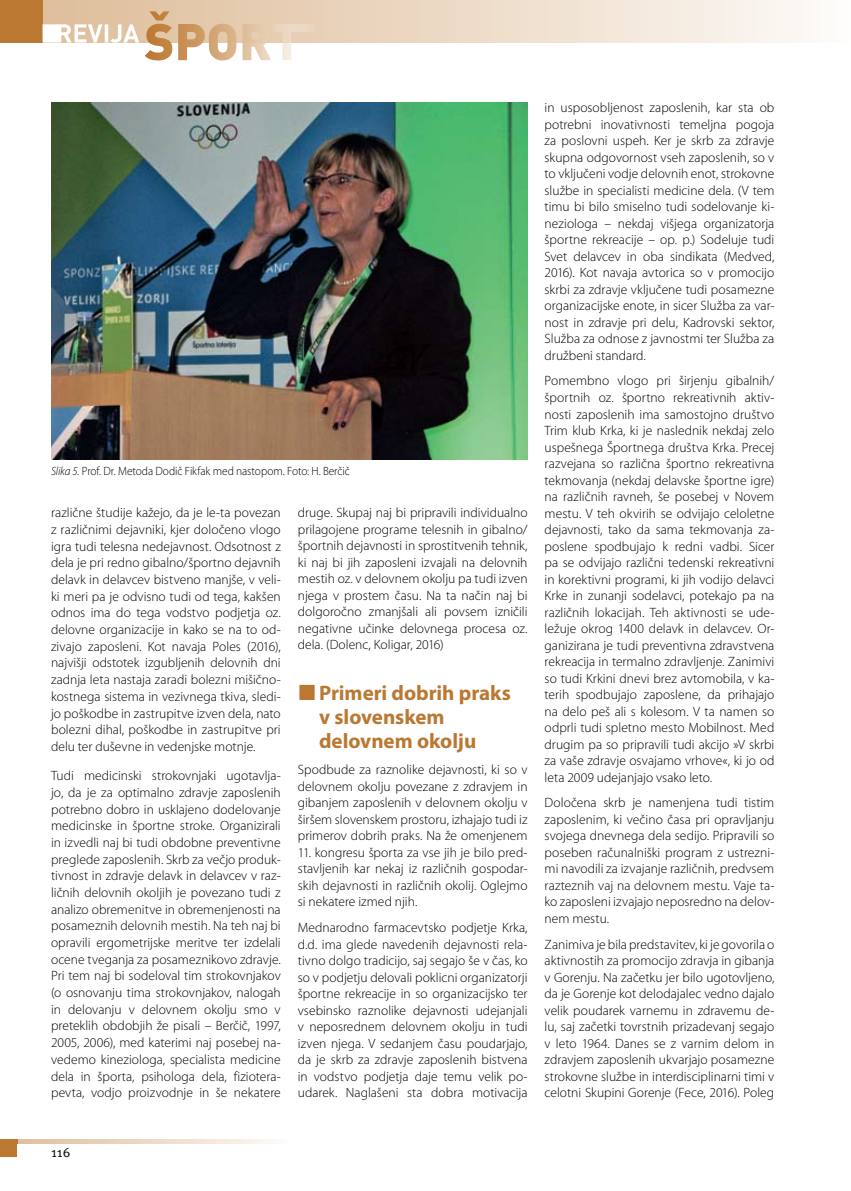
<style>
.page{position:relative;width:851px;height:1191px;background:#fff}
.page>*{position:absolute;margin:0;border:0;box-sizing:border-box;transform-origin:0 0}
.t1{font:700 21px/24px "Myriad Pro";color:#ba7832}
.t2{font:300 13.5px/16.5px "Myriad Pro";color:#000;text-align:justify}
.t3{font:13.5px "Meta Pro";color:#000}
.t4{font:300 12px "Myriad Pro";letter-spacing:-.005em;color:#000;scale:.95 1}
.s1{font-style:italic}
</style>
<div class="page">
<div style="left:0;top:0;width:850px;height:43px;background:linear-gradient(to right,#dcb993,#fcfaf7)"></div>
<div style="left:0;top:0;width:43px;height:43px;background:#ba7832"></div>
<div style="left:0;top:1140px;width:289px;height:17px;background:linear-gradient(to right,#ddba95,#fcfaf7)"></div>
<svg style="left:145px;top:11px;width:170px;height:49px"></svg>
<svg style="left:43px;top:24px;width:96px;height:19px"></svg>
<div style="left:0;top:1140px;width:17px;height:17px;background:#ba7832"></div>
<div style="left:17px;top:1144px;width:272px;height:13px;background:#fff"></div>
<img style="left:51px;top:102px;width:476px;height:357px">
<p class="t4" style="left:51px;top:464px;width:316px"><span class="s1">Slika 5.</span> Prof. Dr. Metoda Dodič Fikfak med nastopom. Foto: H. Berčič</p>
<p class="t2" style="left:51px;top:505px;width:231px">različne študije kažejo, da je le-ta povezan z različnimi dejavniki, kjer določeno vlogo igra tudi telesna nedejavnost. Odsotnost z dela je pri redno gibalno/športno dejavnih delavk in delavcev bistveno manjše, v veli&shy;ki meri pa je odvisno tudi od tega, kakšen odnos ima do tega vodstvo podjetja oz. delovne organizacije in kako se na to od&shy;zivajo zaposleni. Kot navaja Poles (2016), najvišji odstotek izgubljenih delovnih dni zadnja leta nastaja zaradi bolezni mišično&shy;kostnega sistema in vezivnega tkiva, sledi&shy;jo poškodbe in zastrupitve izven dela, nato bolezni dihal, poškodbe in zastrupitve pri delu ter duševne in vedenjske motnje.</p>
<p class="t2" style="left:51px;top:767px;width:231px">Tudi medicinski strokovnjaki ugotavlja&shy;jo, da je za optimalno zdravje zaposlenih potrebno dobro in usklajeno dodelovanje medicinske in športne stroke. Organizirali in izvedli naj bi tudi obdobne preventivne preglede zaposlenih. Skrb za večjo produk&shy;tivnost in zdravje delavk in delavcev v raz&shy;ličnih delovnih okoljih je povezano tudi z analizo obremenitve in obremenjenosti na posameznih delovnih mestih. Na teh naj bi opravili ergometrijske meritve ter izdelali ocene tveganja za posameznikovo zdravje.<br>Pri tem naj bi sodeloval tim strokovnjakov (o osnovanju tima strokovnjakov, nalogah in delovanju v delovnem okolju smo v preteklih obdobjih že pisali – Berčič, 1997, 2005, 2006), med katerimi naj posebej na&shy;vedemo kineziologa, specialista medicine dela in športa, psihologa dela, fiziotera&shy;pevta, vodjo proizvodnje in še nekatere</p>
<p class="t2" style="left:298px;top:504px;width:231px">druge. Skupaj naj bi pripravili individualno prilagojene programe telesnih in gibalno/ športnih dejavnosti in sprostitvenih tehnik, ki naj bi jih zaposleni izvajali na delovnih mestih oz. v delovnem okolju pa tudi izven njega v prostem času. Na ta način naj bi dolgoročno zmanjšali ali povsem izničili negativne učinke delovnega procesa oz. dela. (Dolenc, Koligar, 2016)</p>
<h1 class="t1" style="left:319px;top:680px;width:193px">Primeri dobrih praks v slovenskem delovnem okolju</h1>
<p class="t2" style="left:298px;top:761px;width:231px">Spodbude za raznolike dejavnosti, ki so v delovnem okolju povezane z zdravjem in gibanjem zaposlenih v delovnem okolju v širšem slovenskem prostoru, izhajajo tudi iz primerov dobrih praks. Na že omenjenem</p>
<p class="t2" style="left:298px;top:844px;width:231px">11. kongresu športa za vse jih je bilo pred&shy;stavljenih kar nekaj iz različnih gospodar&shy;skih dejavnosti in različnih okolij. Oglejmo si nekatere izmed njih.</p>
<p class="t2" style="left:298px;top:919px;width:231px">Mednarodno farmacevtsko podjetje Krka, d.d. ima glede navedenih dejavnosti rela&shy;tivno dolgo tradicijo, saj segajo še v čas, ko so v podjetju delovali poklicni organizatorji športne rekreacije in so organizacijsko ter vsebinsko raznolike dejavnosti udejanjali v neposrednem delovnem okolju in tudi izven njega. V sedanjem času poudarjajo, da je skrb za zdravje zaposlenih bistvena in vodstvo podjetja daje temu velik po&shy;udarek. Naglašeni sta dobra motivacija</p>
<p class="t2" style="left:544px;top:100px;width:231px">in usposobljenost zaposlenih, kar sta ob potrebni inovativnosti temeljna pogoja za poslovni uspeh. Ker je skrb za zdravje skupna odgovornost vseh zaposlenih, so v to vključeni vodje delovnih enot, strokovne službe in specialisti medicine dela. (V tem timu bi bilo smiselno tudi sodelovanje ki&shy;neziologa – nekdaj višjega organizatorja športne rekreacije – op. p.) Sodeluje tudi Svet delavcev in oba sindikata (Medved, 2016). Kot navaja avtorica so v promocijo skrbi za zdravje vključene tudi posamezne organizacijske enote, in sicer Služba za var&shy;nost in zdravje pri delu, Kadrovski sektor, Služba za odnose z javnostmi ter Služba za družbeni standard.</p>
<p class="t2" style="left:544px;top:373px;width:231px">Pomembno vlogo pri širjenju gibalnih/ športnih oz. športno rekreativnih aktiv&shy;nosti zaposlenih ima samostojno društvo Trim klub Krka, ki je naslednik nekdaj zelo uspešnega Športnega društva Krka. Precej razvejana so različna športno rekreativna tekmovanja (nekdaj delavske športne igre) na različnih ravneh, še posebej v Novem mestu. V teh okvirih se odvijajo celoletne dejavnosti, tako da sama tekmovanja za&shy;poslene spodbujajo k redni vadbi. Sicer pa se odvijajo različni tedenski rekreativni in korektivni programi, ki jih vodijo delavci Krke in zunanji sodelavci, potekajo pa na različnih lokacijah. Teh aktivnosti se ude&shy;ležuje okrog 1400 delavk in delavcev. Or&shy;ganizirana je tudi preventivna zdravstvena rekreacija in termalno zdravljenje. Zanimivi so tudi Krkini dnevi brez avtomobila, v ka&shy;terih spodbujajo zaposlene, da prihajajo na delo peš ali s kolesom. V ta namen so odprli tudi spletno mesto Mobilnost. Med drugim pa so pripravili tudi akcijo »V skrbi za vaše zdravje osvajamo vrhove«, ki jo od leta 2009 udejanjajo vsako leto.</p>
<p class="t2" style="left:544px;top:795px;width:231px">Določena skrb je namenjena tudi tistim zaposlenim, ki večino časa pri opravljanju svojega dnevnega dela sedijo. Pripravili so poseben računalniški program z ustrezni&shy;mi navodili za izvajanje različnih, predvsem razteznih vaj na delovnem mestu. Vaje ta&shy;ko zaposleni izvajajo neposredno na delov&shy;nem mestu.</p>
<p class="t2" style="left:544px;top:936px;width:231px">Zanimiva je bila predstavitev, ki je govorila o aktivnostih za promocijo zdravja in gibanja v Gorenju. Na začetku jer bilo ugotovljeno, da je Gorenje kot delodajalec vedno dajalo velik poudarek varnemu in zdravemu de&shy;lu, saj začetki tovrstnih prizadevanj segajo v leto 1964. Danes se z varnim delom in zdravjem zaposlenih ukvarjajo posamezne strokovne službe in interdisciplinarni timi v celotni Skupini Gorenje (Fece, 2016). Poleg</p>
<p class="t3" style="left:51px;top:1144px;width:21px">116</p>
</div>
